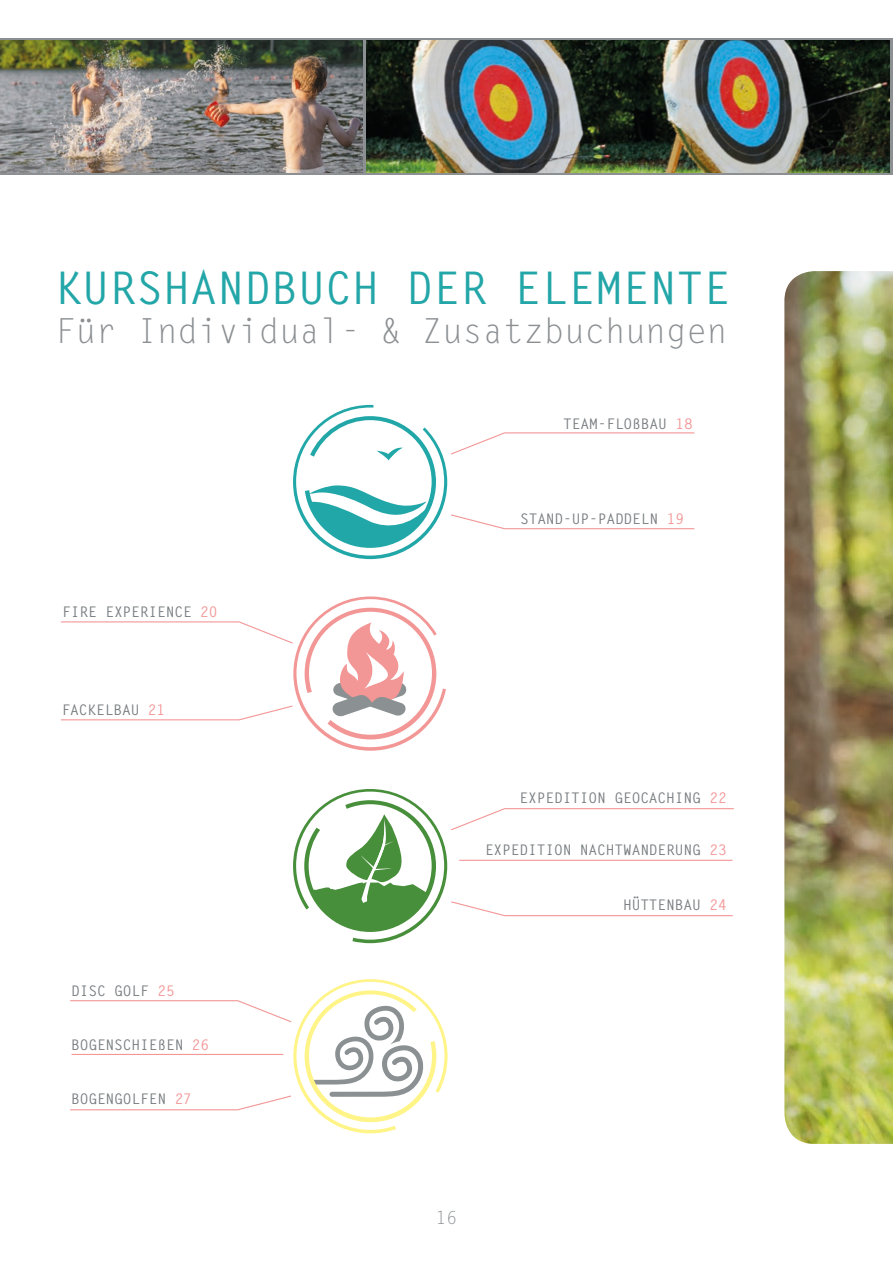
<style>
.page{position:relative;width:893px;height:1263px;background:#fff}
.page>*{position:absolute;margin:0;border:0;box-sizing:border-box;transform-origin:0 0}
.t1{font:700 45px "Letter Gothic Std";color:#23a6a8}
.t2{font:34.5px "Letter Gothic Std";letter-spacing:-.01em;color:#8c9093}
.t3{font:18px "Letter Gothic Std";color:#8c9093}
.t4{font:700 14.7px "Letter Gothic Std";letter-spacing:-.01em;color:#787d80}
.t5{font:700 14.7px "Letter Gothic Std";letter-spacing:-.01em;color:#f39797}
.s1{color:#f39797}
.s2{color:#787d80}
</style>
<div class="page">
<svg style="left:0;top:39px;width:893px;height:136px;background:#797e7d"></svg>
<img style="left:367px;top:41px;width:523px;height:132px">
<img style="left:0;top:41px;width:362px;height:132px">
<svg style="left:61px;top:596px;width:385px;height:155px"></svg>
<svg style="left:293px;top:405px;width:402px;height:154px"></svg>
<svg style="left:70px;top:979px;width:378px;height:154px"></svg>
<svg style="left:293px;top:789px;width:441px;height:154px"></svg>
<img style="left:784px;top:271px;width:109px;height:873px">
<h1 class="t1" style="left:55px;top:261px;width:676px">KURSHANDBUCH DER ELEMENTE</h1>
<h2 class="t2" style="left:55px;top:311px;width:674px">Für I ndividual- &amp; Zusatzbuchungen</h2>
<p class="t4" style="left:563px;top:415px;width:131px">TEAM-FLOßBAU <span class="s1">18</span></p>
<p class="t4" style="left:62px;top:603px;width:9px">FIRE</p>
<p class="t4" style="left:105px;top:603px;width:27px">EXPERIENCE</p>
<p class="t5" style="left:200px;top:603px;width:19px">20</p>
<p class="t4" style="left:62px;top:701px;width:105px">FACKE LBAU <span class="s1">21</span></p>
<p class="t4" style="left:71px;top:982px;width:9px">DISC</p>
<p class="t4" style="left:114px;top:982px;width:62px">GOLF <span class="s1">25</span></p>
<p class="t4" style="left:71px;top:1036px;width:36px">BOGENSCHIE</p>
<p class="t4" style="left:157px;top:1036px;width:17px">ßEN</p>
<p class="t5" style="left:192px;top:1036px;width:19px">26</p>
<p class="t4" style="left:71px;top:1090px;width:78px">BOGENGOLFEN</p>
<p class="t5" style="left:175px;top:1090px;width:19px">27</p>
<p class="t4" style="left:520px;top:509px;width:166px">STAND-UP -PADDELN <span class="s1">19</span></p>
<p class="t4" style="left:519px;top:789px;width:27px">EXPEDITION</p>
<p class="t4" style="left:614px;top:789px;width:18px">GEOC</p>
<p class="t4" style="left:649px;top:789px;width:18px">ACHIN</p>
<p class="t5" style="left:692px;top:789px;width:36px"><span class="s2">G</span> 22</p>
<p class="t4" style="left:485px;top:840px;width:27px">EXPEDITION</p>
<p class="t4" style="left:580px;top:840px;width:70px">NACHTWANDERUN</p>
<p class="t5" style="left:692px;top:840px;width:36px"><span class="s2">G</span> 23</p>
<p class="t4" style="left:623px;top:896px;width:10px">HÜTTENB</p>
<p class="t4" style="left:683px;top:896px;width:45px">AU <span class="s1">24</span></p>
<p class="t3" style="left:436px;top:1207px;width:23px">16</p>
</div>
